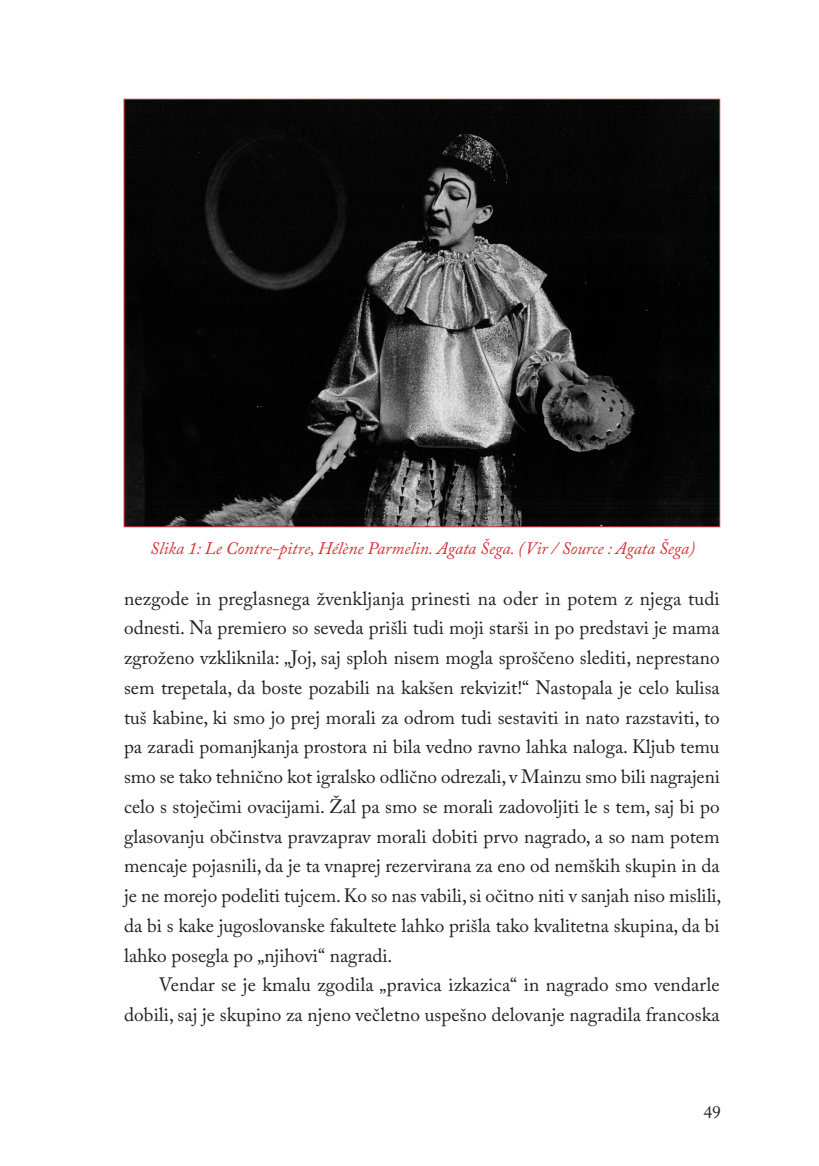
<style>
.page{position:relative;width:819px;height:1166px;background:#fff}
.page>*{position:absolute;margin:0;border:0;box-sizing:border-box;transform-origin:0 0}
.t1{font:19.25px/29.8px "Adobe Caslon Pro";letter-spacing:.005em;color:#231f20;text-align:justify}
._100_let_FF_slike_in_tabele{font:italic 17.5px "Adobe Caslon Pro";color:#d43238}
.t2{font:17.5px "Adobe Caslon Pro";color:#231f20}
</style>
<div class="page">
<img style="left:126px;top:101px;width:592px;height:424px">
<p class="_100_let_FF_slike_in_tabele" style="left:150px;top:537px;width:546px">Slika 1: Le Contre-pitre, Hélène Parmelin. Agata Šega. (Vir / Source : Agata Šega)</p>
<p class="t1" style="left:124px;top:583px;width:599px">nezgode in preglasnega žvenkljanja prinesti na oder in potem z njega tudi odnesti. Na premiero so seveda prišli tudi moji starši in po predstavi je mama zgroženo vzkliknila: „Joj, saj sploh nisem mogla sproščeno slediti, neprestano sem trepetala, da boste pozabili na kakšen rekvizit!“ Nastopala je celo kulisa tuš kabine, ki smo jo prej morali za odrom tudi sestaviti in nato razstaviti, to pa zaradi pomanjkanja prostora ni bila vedno ravno lahka naloga. Kljub temu smo se tako tehnično kot igralsko odlično odrezali, v Mainzu smo bili nagrajeni celo s stoječimi ovacijami. Žal pa smo se morali zadovoljiti le s tem, saj bi po glasovanju občinstva pravzaprav morali dobiti prvo nagrado, a so nam potem mencaje pojasnili, da je ta vnaprej rezervirana za eno od nemških skupin in da je ne morejo podeliti tujcem. Ko so nas vabili, si očitno niti v sanjah niso mislili, da bi s kake jugoslovanske fakultete lahko prišla tako kvalitetna skupina, da bi lahko posegla po „njihovi“ nagradi.</p>
<p class="t1" style="left:124px;top:970px;width:597px;text-align:right">Vendar se je kmalu zgodila „pravica izkazica“ in nagrado smo vendarle dobili, saj je skupino za njeno večletno uspešno delovanje nagradila francoska</p>
<p class="t2" style="left:703px;top:1101px;width:19px">49</p>
</div>
